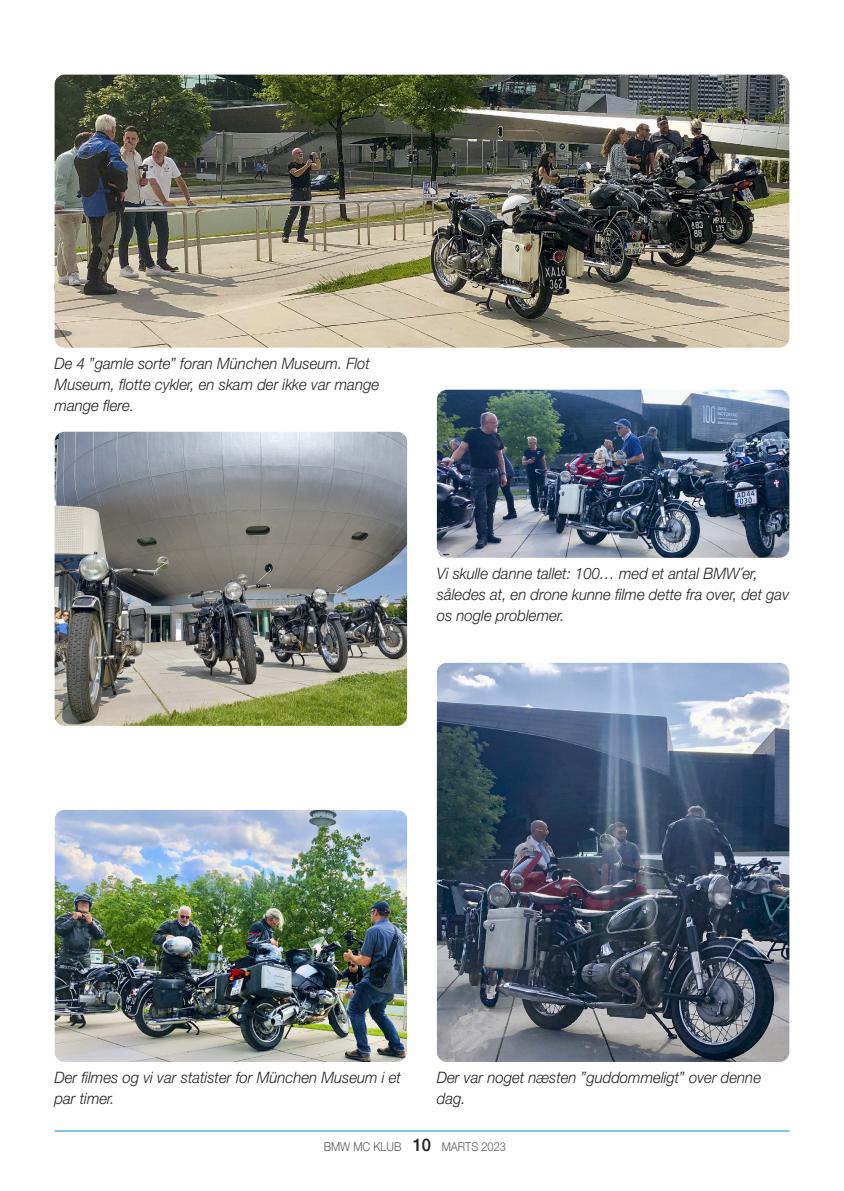
<style>
.page{position:relative;width:844px;height:1191px;background:#fff}
.page>*{position:absolute;margin:0;border:0;box-sizing:border-box;transform-origin:0 0}
.t1{font:500 17.5px "Helvetica Neue LT Std";color:#231f20;scale:.95 1}
.t2{font:italic 300 15.75px/21px "Helvetica Neue LT Std";color:#231f20;scale:.95 1}
.t3{font:300 12.25px "Helvetica Neue LT Std";color:#57585a;scale:.9 1}
</style>
<div class="page">
<hr style="left:55px;top:1130px;width:734px;height:1px;background:#008fd5">
<img style="left:55px;top:432px;width:352px;height:294px">
<img style="left:55px;top:75px;width:734px;height:273px">
<img style="left:55px;top:810px;width:352px;height:252px">
<img style="left:437px;top:663px;width:352px;height:399px">
<img style="left:437px;top:390px;width:352px;height:168px">
<p class="t2" style="left:55px;top:352px;width:343px">De 4 ”gamle sorte” foran München Museum. Flot<br>Museum, flotte cykler, en skam der ikke var mange mange flere.</p>
<p class="t2" style="left:437px;top:562px;width:372px">Vi skulle danne tallet: 100… med et antal BMW´er, således at, en drone kunne filme dette fra over, det gav os nogle problemer.</p>
<p class="t2" style="left:55px;top:1066px;width:366px">Der filmes og vi var statister for München Museum i et par timer.</p>
<p class="t2" style="left:437px;top:1066px;width:343px">Der var noget næsten ”guddommeligt” over denne dag.</p>
<p class="t3" style="left:323px;top:1139px;width:88px">BMW MC KLUB</p>
<p class="t1" style="left:412px;top:1134px;width:21px">10</p>
<p class="t3" style="left:441px;top:1139px;width:73px">MARTS 2023</p>
</div>
